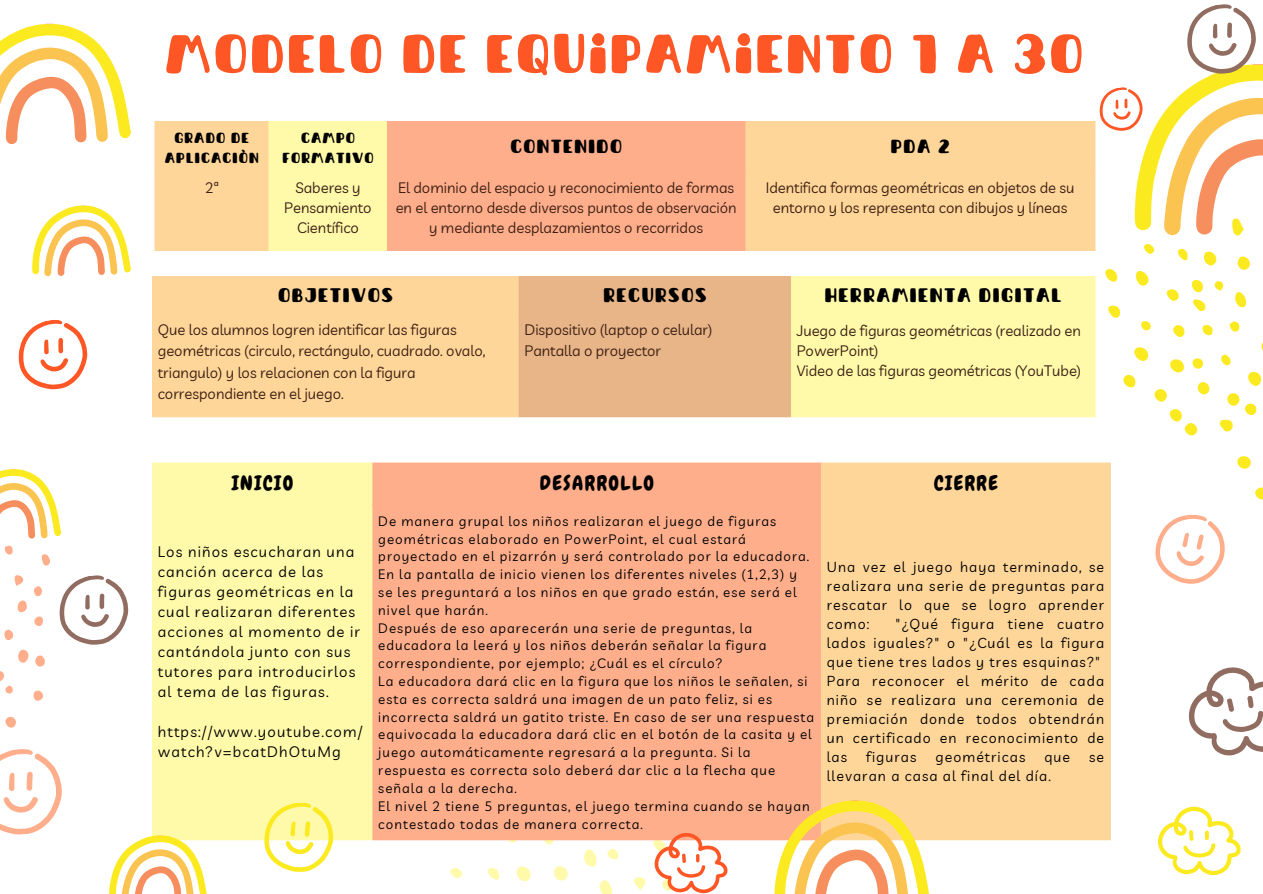
<style>
.page{position:relative;width:1263px;height:894px;background:#fff}
.page>*{position:absolute;margin:0;border:0;box-sizing:border-box;transform-origin:0 0}
.t1{font:55.5px "Cranberry";letter-spacing:.05em;color:#ff5626}
.t2{font:20.1px "Cranberry";letter-spacing:.075em;color:#000}
.t3{font:20.1px "Chewy";letter-spacing:.08em;color:#000}
.t4{font:19.5px "Cranberry";letter-spacing:.075em;color:#000}
.t5{font:15px/20.2px "Cranberry";letter-spacing:.075em;color:#000;text-align:center}
.t6{font:14.85px/20.2px "Livvic";color:#3c1f12;text-align:center}
.t7{font:14.85px/20.1px "Livvic";letter-spacing:.075em;color:#000}
.t8{font:14.1px/18.9px "Livvic";letter-spacing:.075em;color:#000;text-align:justify}
.t9{font:13.35px/17.9px "Livvic";letter-spacing:.075em;color:#000}
</style>
<div class="page">
<svg style="left:1134px;top:347px;width:14px;height:14px"></svg>
<svg style="left:1136px;top:271px;width:13px;height:15px"></svg>
<svg style="left:1170px;top:359px;width:14px;height:13px"></svg>
<svg style="left:1248px;top:372px;width:13px;height:14px"></svg>
<svg style="left:1203px;top:251px;width:14px;height:15px"></svg>
<svg style="left:1237px;top:456px;width:14px;height:13px"></svg>
<svg style="left:1235px;top:292px;width:11px;height:15px"></svg>
<svg style="left:1237px;top:256px;width:13px;height:14px"></svg>
<svg style="left:1123px;top:374px;width:13px;height:13px"></svg>
<svg style="left:1154px;top:389px;width:13px;height:13px"></svg>
<svg style="left:1255px;top:487px;width:8px;height:13px"></svg>
<svg style="left:1169px;top:409px;width:28px;height:26px"></svg>
<svg style="left:1108px;top:305px;width:12px;height:13px"></svg>
<svg style="left:1105px;top:269px;width:13px;height:13px"></svg>
<svg style="left:1197px;top:382px;width:13px;height:12px"></svg>
<svg style="left:1166px;top:289px;width:13px;height:12px"></svg>
<svg style="left:1193px;top:299px;width:13px;height:12px"></svg>
<svg style="left:1192px;top:280px;width:11px;height:12px"></svg>
<svg style="left:1219px;top:393px;width:37px;height:38px"></svg>
<svg style="left:1173px;top:325px;width:12px;height:12px"></svg>
<svg style="left:1178px;top:249px;width:10px;height:11px"></svg>
<svg style="left:1192px;top:358px;width:11px;height:11px"></svg>
<svg style="left:1261px;top:342px;width:2px;height:9px"></svg>
<svg style="left:1202px;top:325px;width:11px;height:10px"></svg>
<svg style="left:1221px;top:354px;width:10px;height:11px"></svg>
<svg style="left:1229px;top:321px;width:10px;height:11px"></svg>
<svg style="left:1144px;top:244px;width:11px;height:10px"></svg>
<svg style="left:1141px;top:321px;width:10px;height:9px"></svg>
<svg style="left:1214px;top:281px;width:9px;height:9px"></svg>
<svg style="left:502px;top:840px;width:18px;height:3px"></svg>
<svg style="left:584px;top:849px;width:13px;height:18px"></svg>
<svg style="left:541px;top:840px;width:15px;height:5px"></svg>
<svg style="left:516px;top:866px;width:15px;height:15px"></svg>
<svg style="left:599px;top:880px;width:14px;height:13px"></svg>
<svg style="left:554px;top:866px;width:14px;height:15px"></svg>
<svg style="left:488px;top:867px;width:12px;height:13px"></svg>
<svg style="left:634px;top:877px;width:12px;height:13px"></svg>
<svg style="left:450px;top:868px;width:12px;height:10px"></svg>
<svg style="left:607px;top:848px;width:12px;height:11px"></svg>
<svg style="left:5px;top:717px;width:11px;height:11px"></svg>
<div style="left:152px;top:276px;width:367px;height:141px;background:#ffd699"></div>
<svg style="left:519px;top:276px;width:576px;height:141px;background:#f4d99a"></svg>
<div style="left:152px;top:462px;width:220px;height:378px;background:#fffaaa"></div>
<div style="left:372px;top:462px;width:449px;height:378px;background:#ffae8c"></div>
<div style="left:821px;top:462px;width:290px;height:378px;background:#ffd699"></div>
<div style="left:155px;top:121px;width:940px;height:130px;background:#ffd699"></div>
<div style="left:268px;top:121px;width:119px;height:130px;background:#fffaaa"></div>
<div style="left:387px;top:121px;width:358px;height:130px;background:#ffae8c"></div>
<svg style="left:774px;top:800px;width:156px;height:93px"></svg>
<svg style="left:0;top:24px;width:131px;height:120px"></svg>
<svg style="left:32px;top:205px;width:99px;height:71px"></svg>
<svg style="left:109px;top:835px;width:99px;height:58px"></svg>
<svg style="left:18px;top:319px;width:70px;height:71px"></svg>
<svg style="left:0;top:469px;width:129px;height:232px"></svg>
<svg style="left:1095px;top:4px;width:168px;height:232px"></svg>
<svg style="left:1155px;top:514px;width:70px;height:70px"></svg>
<svg style="left:0;top:749px;width:62px;height:86px"></svg>
<svg style="left:261px;top:800px;width:75px;height:72px"></svg>
<svg style="left:1188px;top:667px;width:75px;height:89px"></svg>
<svg style="left:1158px;top:806px;width:83px;height:69px"></svg>
<svg style="left:653px;top:830px;width:75px;height:63px"></svg>
<p class="t1" style="left:165px;top:28px;width:920px">MODELO DE EQUIPAMIENTO 1 A 30</p>
<p class="t5" style="left:165px;top:128px;width:95px">GRADO DE<br>APLICACIÒN</p>
<p class="t5" style="left:282px;top:128px;width:93px">CAMPO<br>FORMATIVO</p>
<p class="t4" style="left:510px;top:137px;width:113px">CONTENIDO</p>
<p class="t4" style="left:891px;top:137px;width:60px">PDA 2</p>
<p class="t6" style="left:205px;top:177px;width:15px">2ª</p>
<p class="t6" style="left:284px;top:177px;width:89px">Saberes y<br>Pensamiento<br>Científico</p>
<p class="t6" style="left:396px;top:177px;width:342px">El dominio del espacio y reconocimiento de formas en el entorno desde diversos puntos de observación y mediante desplazamientos o recorridos</p>
<p class="t6" style="left:766px;top:177px;width:310px">Identifica formas geométricas en objetos de su entorno y los representa con dibujos y líneas</p>
<p class="t2" style="left:278px;top:286px;width:117px">OBJETIVOS</p>
<h1 class="t2" style="left:603px;top:286px;width:105px">RECURSOS</h1>
<p class="t2" style="left:825px;top:286px;width:238px">HERRAMIENTA DIGITAL</p>
<p class="t6" style="left:158px;top:318px;width:329px;line-height:21.3px;text-align:left">Que los alumnos logren identificar las figuras geométricas (circulo, rectángulo, cuadrado. ovalo, triangulo) y los relacionen con la figura correspondiente en el juego.</p>
<p class="t6" style="left:524px;top:319px;width:189px">Dispositivo (laptop o celular)</p>
<p class="t6" style="left:797px;top:320px;width:286px;text-align:left">Juego de figuras geométricas (realizado en<br>PowerPoint)</p>
<p class="t6" style="left:797px;top:360px;width:286px">Video de las figuras geométricas (YouTube)</p>
<p class="t6" style="left:524px;top:340px;width:138px">Pantalla o proyector</p>
<p class="t3" style="left:232px;top:470px;width:63px">INICIO</p>
<p class="t3" style="left:540px;top:470px;width:115px">DESARROLLO</p>
<p class="t3" style="left:934px;top:470px;width:65px">CIERRE</p>
<p class="t7" style="left:158px;top:541px;width:204px">Los niños escucharan una canción acerca de las figuras geométricas en la cual realizaran diferentes acciones al momento de ir cantándola junto con sus tutores para introducirlos al tema de las figuras.</p>
<p class="t7" style="left:158px;top:721px;width:206px">https://www.youtube.com/ watch?v=bcatDhOtuMg</p>
<p class="t9" style="left:378px;top:511px;width:432px">De manera grupal los niños realizaran el juego de figuras geométricas elaborado en PowerPoint, el cual estará proyectado en el pizarrón y será controlado por la educadora.</p>
<p class="t9" style="left:378px;top:565px;width:420px;text-align:justify">En la pantalla de inicio vienen los diferentes niveles (1,2,3) y se les preguntará a los niños en que grado están, ese será el nivel que harán.</p>
<p class="t9" style="left:378px;top:618px;width:390px">Después de eso aparecerán una serie de preguntas, la educadora la leerá y los niños deberán señalar la figura correspondiente, por ejemplo; ¿Cuál es el círculo?</p>
<p class="t9" style="left:378px;top:671px;width:437px">La educadora dará clic en la figura que los niños le señalen, si esta es correcta saldrá una imagen de un pato feliz, si es incorrecta saldrá un gatito triste. En caso de ser una respuesta equivocada la educadora dará clic en el botón de la casita y el juego automáticamente regresará a la pregunta. Si la respuesta es correcta solo deberá dar clic a la flecha que señala a la derecha.</p>
<p class="t9" style="left:378px;top:796px;width:433px">El nivel 2 tiene 5 preguntas, el juego termina cuando se hayan contestado todas de manera correcta.</p>
<p class="t8" style="left:827px;top:557px;width:279px">Una vez el juego haya terminado, se realizara una serie de preguntas para rescatar lo que se logro aprender como:</p>
<p class="t8" style="left:827px;top:614px;width:279px;text-indent:69px">"¿Qué figura tiene cuatro lados iguales?" o "¿Cuál es la figura que tiene tres lados y tres esquinas?"</p>
<p class="t8" style="left:827px;top:671px;width:279px">Para reconocer el mérito de cada niño se realizara una ceremonia de premiación donde todos obtendrán un certificado en reconocimiento de las</p>
<p class="t8" style="left:866px;top:746px;width:52px">figuras</p>
<p class="t8" style="left:935px;top:746px;width:91px">geométricas</p>
<p class="t8" style="left:1044px;top:746px;width:27px">que</p>
<p class="t8" style="left:1089px;top:746px;width:17px">se</p>
<p class="t8" style="left:827px;top:765px;width:226px">llevaran a casa al final del día.</p>
</div>
